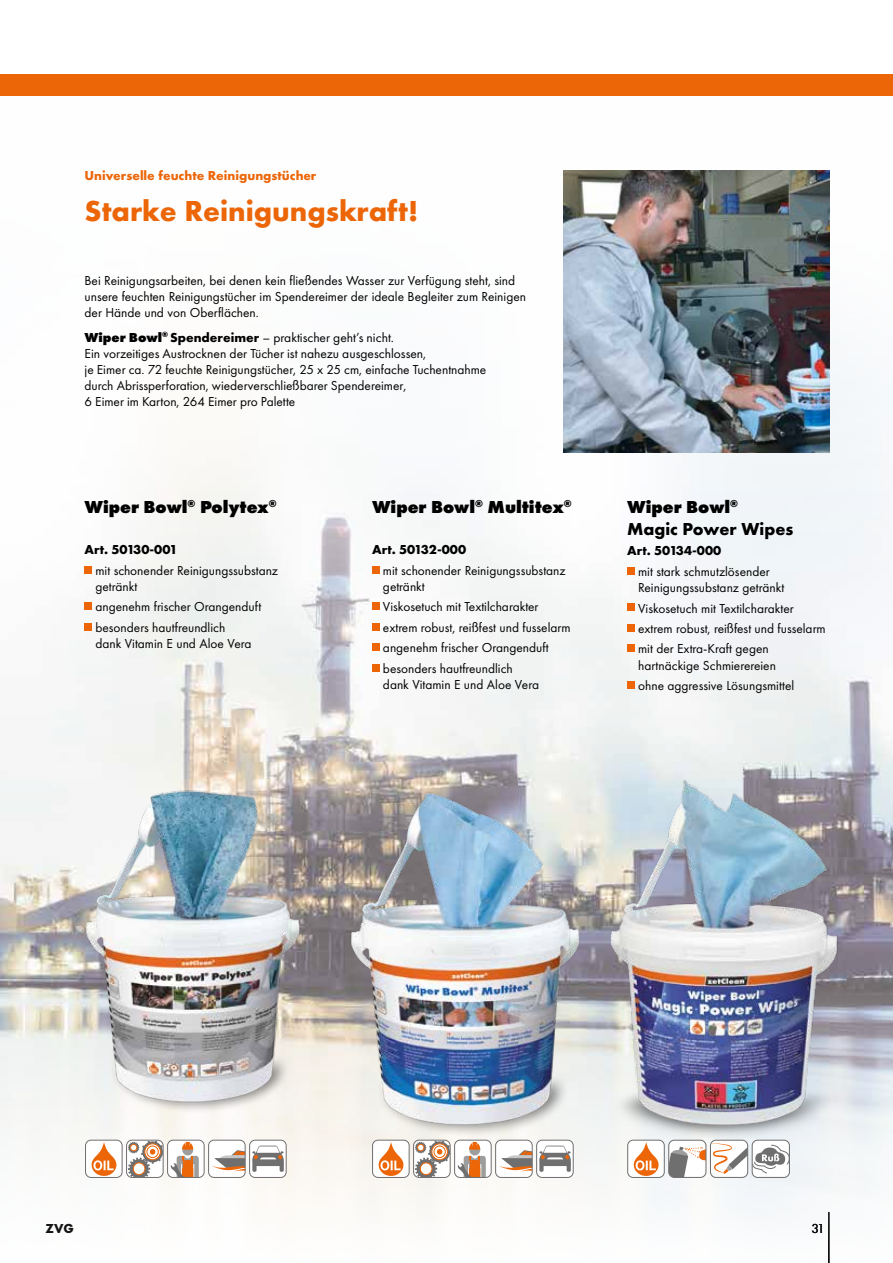
<style>
.page{position:relative;width:893px;height:1263px;background:#fff}
.page>*{position:absolute;margin:0;border:0;box-sizing:border-box;transform-origin:0 0}
.t1{font:700 30px "Futura PT";color:#ec6608}
.t2{font:800 18px "Futura PT";color:#000}
.t3{font:700 18px/21.6px "Futura PT";color:#000}
.t4{font:13.5px/16.2px "Futura PT";color:#000}
.t5{font:700 13.5px "Futura PT";color:#000}
.t6{font:700 13.5px "Futura PT";color:#ec6608}
.s1{font-weight:800}
.s2{font-weight:700}
</style>
<div class="page">
<div style="left:0;top:75px;width:893px;height:21px;background:#ec6608"></div>
<img style="left:0;top:170px;width:893px;height:1093px">
<div style="left:85px;top:566px;width:7px;height:7px;background:#ec6608"></div>
<div style="left:85px;top:602px;width:7px;height:8px;background:#ec6608"></div>
<div style="left:85px;top:623px;width:7px;height:7px;background:#ec6608"></div>
<img style="left:301px;top:783px;width:298px;height:359px">
<img style="left:599px;top:776px;width:250px;height:366px">
<img style="left:28px;top:782px;width:336px;height:336px">
<img style="left:563px;top:170px;width:266px;height:283px">
<div style="left:372px;top:566px;width:7px;height:7px;background:#ec6608"></div>
<div style="left:372px;top:602px;width:7px;height:8px;background:#ec6608"></div>
<div style="left:372px;top:623px;width:7px;height:7px;background:#ec6608"></div>
<div style="left:372px;top:643px;width:7px;height:8px;background:#ec6608"></div>
<div style="left:372px;top:664px;width:7px;height:7px;background:#ec6608"></div>
<div style="left:627px;top:567px;width:8px;height:7px;background:#ec6608"></div>
<div style="left:627px;top:604px;width:8px;height:7px;background:#ec6608"></div>
<div style="left:627px;top:624px;width:8px;height:7px;background:#ec6608"></div>
<div style="left:627px;top:644px;width:8px;height:8px;background:#ec6608"></div>
<div style="left:627px;top:681px;width:8px;height:8px;background:#ec6608"></div>
<div style="left:86px;top:1140px;width:36px;height:37px;background:#fff;border-radius:5px"></div>
<svg style="left:92px;top:1142px;width:24px;height:34px"></svg>
<div style="left:85px;top:1140px;width:38px;height:38px;border:1px solid #706f6f;border-radius:5px"></div>
<div style="left:126px;top:1140px;width:38px;height:38px;border:1px solid #706f6f;border-radius:5px"></div>
<div style="left:168px;top:1140px;width:36px;height:37px;background:#fff;border-radius:5px"></div>
<svg style="left:128px;top:1140px;width:71px;height:37px"></svg>
<div style="left:167px;top:1140px;width:38px;height:38px;border:1px solid #706f6f;border-radius:5px"></div>
<div style="left:209px;top:1140px;width:36px;height:37px;background:#fff;border-radius:5px"></div>
<div style="left:208px;top:1140px;width:38px;height:38px;border:1px solid #706f6f;border-radius:5px"></div>
<svg style="left:211px;top:1140px;width:75px;height:37px"></svg>
<div style="left:249px;top:1140px;width:38px;height:38px;border:1px solid #706f6f;border-radius:5px"></div>
<div style="left:373px;top:1140px;width:36px;height:37px;background:#fff;border-radius:5px"></div>
<svg style="left:379px;top:1142px;width:24px;height:34px"></svg>
<div style="left:372px;top:1140px;width:38px;height:38px;border:1px solid #706f6f;border-radius:5px"></div>
<div style="left:413px;top:1140px;width:38px;height:38px;border:1px solid #706f6f;border-radius:5px"></div>
<div style="left:455px;top:1140px;width:36px;height:37px;background:#fff;border-radius:5px"></div>
<svg style="left:415px;top:1140px;width:71px;height:37px"></svg>
<div style="left:454px;top:1140px;width:38px;height:38px;border:1px solid #706f6f;border-radius:5px"></div>
<div style="left:496px;top:1140px;width:36px;height:37px;background:#fff;border-radius:5px"></div>
<div style="left:495px;top:1140px;width:38px;height:38px;border:1px solid #706f6f;border-radius:5px"></div>
<svg style="left:498px;top:1140px;width:75px;height:37px"></svg>
<div style="left:536px;top:1140px;width:38px;height:38px;border:1px solid #706f6f;border-radius:5px"></div>
<div style="left:628px;top:1140px;width:36px;height:37px;background:#fff;border-radius:5px"></div>
<svg style="left:634px;top:1142px;width:25px;height:34px"></svg>
<div style="left:627px;top:1140px;width:38px;height:38px;border:1px solid #706f6f;border-radius:5px"></div>
<div style="left:669px;top:1140px;width:37px;height:37px;background:#fff;border-radius:6px"></div>
<svg style="left:669px;top:1146px;width:37px;height:31px"></svg>
<div style="left:668px;top:1140px;width:38px;height:38px;border:1px solid #706f6f;border-radius:6px"></div>
<div style="left:710px;top:1140px;width:38px;height:37px;background:#fff;border-radius:6px"></div>
<div style="left:710px;top:1140px;width:38px;height:38px;border:1px solid #706f6f;border-radius:6px"></div>
<div style="left:752px;top:1140px;width:37px;height:37px;background:#fff;border-radius:5px"></div>
<svg style="left:712px;top:1143px;width:76px;height:32px"></svg>
<div style="left:752px;top:1140px;width:38px;height:38px;border:1px solid #706f6f;border-radius:5px"></div>
<p class="t6" style="left:85px;top:167px;width:233px">Universelle feuchte Reinigungstücher</p>
<h1 class="t1" style="left:85px;top:192px;width:335px">Starke Reinigungskraft!</h1>
<p class="t4" style="left:85px;top:272px;width:443px">Bei Reinigungsarbeiten, bei denen kein fließendes Wasser zur Verfügung steht, sind unsere feuchten Reinigungstücher im Spendereimer der ideale Begleiter zum Reinigen der Hände und von Oberflächen.</p>
<p class="t4" style="left:85px;top:329px;width:403px"><span class="s1">Wiper Bowl</span><sup>®</sup> <span class="s2">Spendereimer</span> – praktischer geht’s nicht.<br>Ein vorzeitiges Austrocknen der Tücher ist nahezu ausgeschlossen,<br>je Eimer ca. 72 feuchte Reinigungstücher, 25 x 25 cm, einfache Tuchentnahme durch Abrissperforation, wiederverschließbarer Spendereimer,<br>6 Eimer im Karton, 264 Eimer pro Palette</p>
<h2 class="t2" style="left:85px;top:496px;width:194px">Wiper Bowl<sup>®</sup> Polytex<sup>®</sup></h2>
<p class="t5" style="left:85px;top:541px;width:95px">Art. 50130-001</p>
<p class="t4" style="left:95px;top:562px;width:184px">mit schonender Reinigungssubstanz getränkt</p>
<p class="t4" style="left:95px;top:597px;width:167px;line-height:20.4px">angenehm frischer Orangenduft besonders hautfreundlich</p>
<p class="t4" style="left:95px;top:635px;width:158px">dank Vitamin E und Aloe Vera</p>
<h2 class="t2" style="left:372px;top:496px;width:201px">Wiper Bowl<sup>®</sup> Multitex<sup>®</sup></h2>
<p class="t5" style="left:372px;top:541px;width:96px">Art. 50132-000</p>
<p class="t4" style="left:383px;top:562px;width:184px">mit schonender Reinigungssubstanz getränkt</p>
<p class="t4" style="left:383px;top:597px;width:189px;line-height:20.4px">Viskosetuch mit Textilcharakter extrem robust, reißfest und fusselarm angenehm frischer Orangenduft besonders hautfreundlich</p>
<p class="t4" style="left:383px;top:676px;width:158px">dank Vitamin E und Aloe Vera</p>
<h2 class="t3" style="left:627px;top:496px;width:168px"><span class="s1">Wiper Bowl</span><sup>®<br></sup>Magic Power Wipes</h2>
<p class="t5" style="left:627px;top:542px;width:96px">Art. 50134-000</p>
<p class="t4" style="left:638px;top:563px;width:148px">mit stark schmutzlösender<br>Reinigungssubstanz getränkt</p>
<p class="t4" style="left:638px;top:598px;width:189px;line-height:20.4px">Viskosetuch mit Textilcharakter extrem robust, reißfest und fusselarm mit der Extra-Kraft gegen</p>
<p class="t4" style="left:638px;top:655px;width:158px;line-height:20.4px">hartnäckige Schmierereien ohne aggressive Lösungsmittel</p>
<p class="t5" style="left:46px;top:1219px;width:30px">ZVG</p>
<p class="t4" style="left:812px;top:1220px;width:15px">31</p>
</div>
